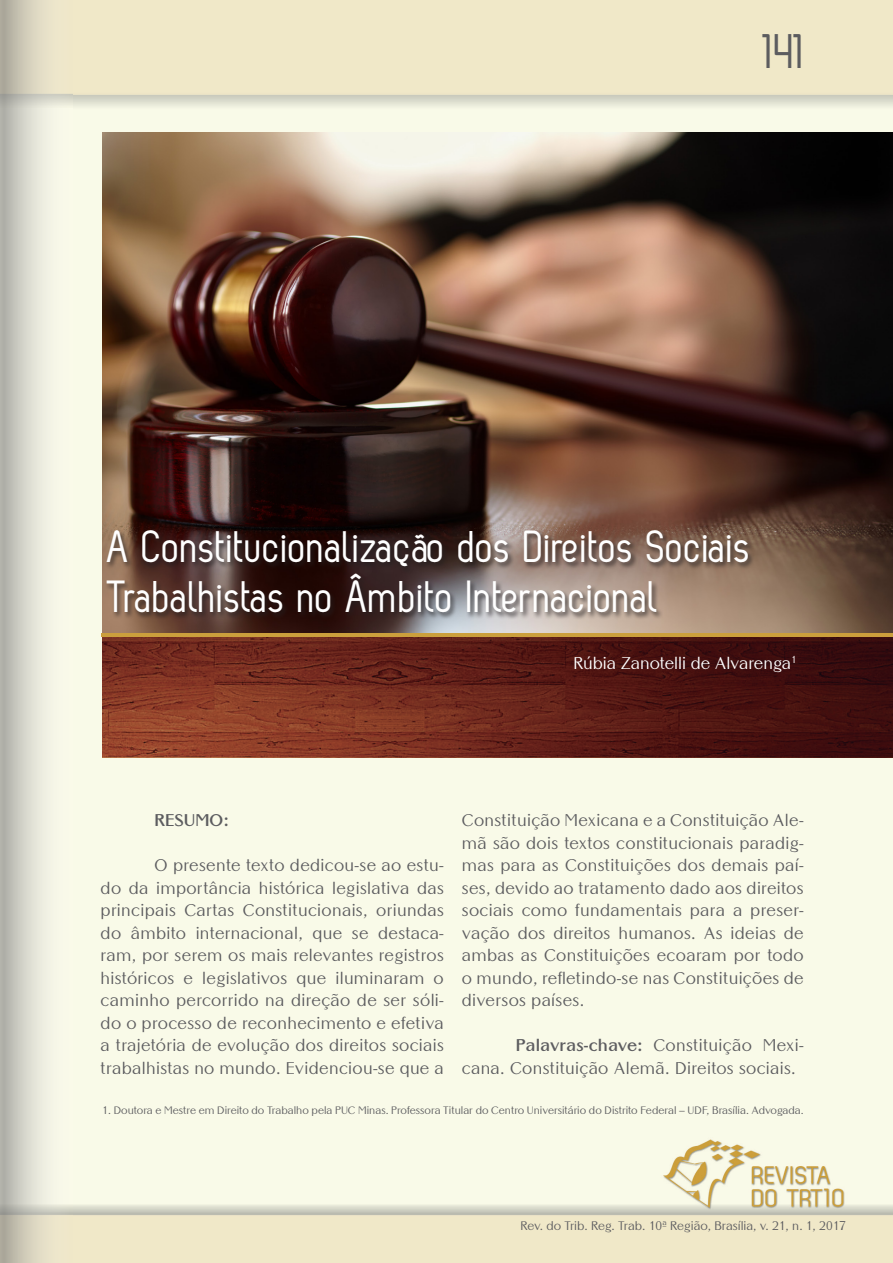
<style>
.page{position:relative;width:893px;height:1263px;background:#fff}
.page>*{position:absolute;margin:0;border:0;box-sizing:border-box;transform-origin:0 0}
.t1{font:49.5px "Zag";color:#5c5c5f}
.TITULO{font:45px "Zag";color:#fff}
.TEXTO_GERAL{font:16.5px/22.5px "Altrincham";letter-spacing:.02em;color:#5c5c5f;text-align:justify}
.TEXTO_GERAL-2{font:16.5px "Altrincham";color:#fff}
.TEXTO_GERAL-3{font:700 16.5px "Altrincham";color:#5c5c5f}
.t2{font:12px "Altrincham";color:#5c5c5f}
.RODAPE{font:10.5px "Altrincham";color:#5c5c5f}
.s1{font-weight:700}
</style>
<div class="page">
<img style="left:89px;top:0;width:804px;height:1263px">
<img style="left:102px;top:133px;width:791px;height:501px">
<img style="left:102px;top:637px;width:791px;height:121px">
<hr style="left:101px;top:634px;width:792px;height:3px;background:#cb9f3c">
<div style="left:105px;top:529px;width:650px;height:91px;background:#231f20;opacity:.75"></div>
<p class="t1" style="left:764px;top:24px;width:43px">141</p>
<p class="TITULO" style="left:107px;top:522px;width:646px">A Constitucionalização dos Direitos Sociais</p>
<p class="TITULO" style="left:107px;top:572px;width:554px">Trabalhistas no Âmbito Internacional</p>
<p class="TEXTO_GERAL-2" style="left:574px;top:653px;width:224px">Rúbia Zanotelli de Alvarenga<sup>1</sup></p>
<p class="TEXTO_GERAL-3" style="left:155px;top:810px;width:76px">RESUMO:</p>
<p class="TEXTO_GERAL" style="left:101px;top:854px;width:345px;text-indent:54px">O presente texto dedicou-se ao estu&shy;do da importância histórica legislativa das principais Cartas Constitucionais, oriundas do âmbito internacional, que se destaca&shy;ram, por serem os mais relevantes registros históricos e legislativos que iluminaram o caminho percorrido na direção de ser sóli&shy;do o processo de reconhecimento e efetiva a trajetória de evolução dos direitos sociais trabalhistas no mundo. Evidenciou-se que a</p>
<p class="TEXTO_GERAL" style="left:462px;top:809px;width:343px">Constituição Mexicana e a Constituição Ale&shy;mã são dois textos constitucionais paradig&shy;mas para as Constituições dos demais paí&shy;ses, devido ao tratamento dado aos direitos sociais como fundamentais para a preser&shy;vação dos direitos humanos. As ideias de ambas as Constituições ecoaram por todo o mundo, refletindo-se nas Constituições de diversos países.</p>
<p class="TEXTO_GERAL" style="left:462px;top:1034px;width:343px;text-indent:54px"><span class="s1">Palavras-chave:</span> Constituição Mexi&shy;cana. Constituição Alemã. Direitos sociais.</p>
<p class="RODAPE" style="left:102px;top:1104px;width:703px">1. Doutora e Mestre em Direito do Trabalho pela PUC Minas. Professora Titular do Centro Universitário do Distrito Federal – UDF, Brasília. Advogada.</p>
<p class="t2" style="left:520px;top:1218px;width:327px">Rev. do Trib. Reg. Trab. 10ª Região, Brasília, v. 21, n. 1, 2017</p>
</div>
